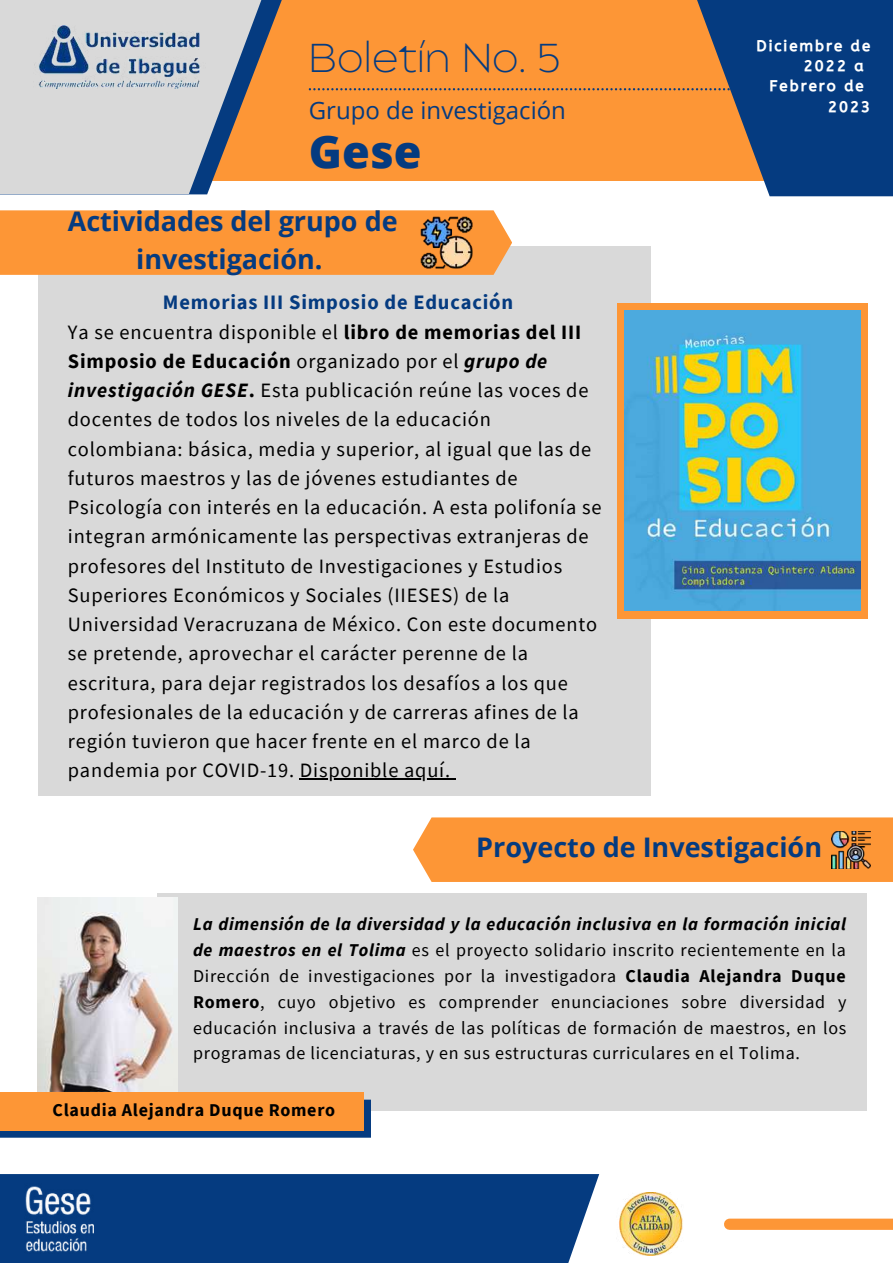
<style>
.page{position:relative;width:893px;height:1264px;background:#fff}
.page>*{position:absolute;margin:0;border:0;box-sizing:border-box;transform-origin:0 0}
.t1{font:800 45px "Open Sans";color:#053b80}
.t2{font:200 40.2px "Balgin";letter-spacing:.005em;color:#053b80}
.t3{font:700 27px/37px "Open Sans";color:#053b80;text-align:center}
.t4{font:24px "Open Sans";color:#053b80}
.t5{font:700 20.55px "Source Sans Pro";letter-spacing:.04em;color:#053b80}
.t6{font:20.4px/29.2px "Source Sans Pro";letter-spacing:.04em;color:#000}
.t7{font:18px/25.8px "Source Sans Pro";letter-spacing:.04em;color:#000;text-align:justify}
.t8{font:700 18px "Source Sans Pro";letter-spacing:.04em;color:#000}
.t9{font:15px "CA Generated";letter-spacing:.135em;color:#fff}
.s1{font-weight:700}
.s2{font-weight:700;font-style:italic}
</style>
<div class="page">
<div style="left:38px;top:246px;width:612px;height:549px;background:#d9d9d9"></div>
<div style="left:729px;top:1218px;width:163px;height:11px;background:#fd9636"></div>
<div style="left:0;top:0;width:892px;height:180px;background:#fd9636"></div>
<svg style="left:309px;top:88px;width:379px;height:2px"></svg>
<svg style="left:688px;top:0;width:204px;height:196px;fill:#053b80"></svg>
<svg style="left:0;top:0;width:284px;height:194px;fill:#d9d9d9"></svg>
<img style="left:32px;top:26px;width:174px;height:62px">
<img style="left:619px;top:1192px;width:64px;height:63px">
<div style="left:0;top:210px;width:512px;height:65px;background:#fd9636"></div>
<div style="left:0;top:1173px;width:599px;height:89px;background:#053b80"></div>
<img style="left:25px;top:1186px;width:68px;height:66px">
<svg style="left:617px;top:303px;width:249px;height:315px;background:#eb9746"></svg>
<img style="left:624px;top:311px;width:236px;height:299px">
<div style="left:413px;top:817px;width:479px;height:65px;background:#fd9636"></div>
<img style="left:831px;top:831px;width:39px;height:37px">
<div style="left:157px;top:893px;width:709px;height:218px;background:#d9d9d9"></div>
<img style="left:38px;top:897px;width:139px;height:194px">
<svg style="left:0;top:1099px;width:371px;height:38px;background:#254776"></svg>
<div style="left:0;top:1092px;width:364px;height:38px;background:#fd9636"></div>
<hr style="left:300px;top:778px;width:151px;height:1px;background:#000">
<img style="left:419px;top:215px;width:54px;height:54px">
<h2 class="t2" style="left:309px;top:42px;width:254px">Boletín No. 5</h2>
<p class="t9" style="left:756px;top:37px;width:115px">Diciembre de</p>
<p class="t9" style="left:803px;top:57px;width:61px">2022 a</p>
<p class="t9" style="left:769px;top:78px;width:96px">Febrero de</p>
<p class="t4" style="left:309px;top:93px;width:259px">Grupo de investigación</p>
<p class="t9" style="left:828px;top:98px;width:44px">2023</p>
<h1 class="t1" style="left:309px;top:120px;width:114px">Gese</h1>
<h3 class="t3" style="left:68px;top:202px;width:331px">Actividades del grupo de investigación.</h3>
<p class="t5" style="left:163px;top:289px;width:352px">Memorias III Simposio de Educación</p>
<p class="t6" style="left:68px;top:317px;width:535px">Ya se encuentra disponible el <span class="s1">libro de memorias del III Simposio de Educación</span> organizado por el <span class="s2">grupo de investigación GESE</span><span class="s1">.</span> Esta publicación reúne las voces de docentes de todos los niveles de la educación colombiana: básica, media y superior, al igual que las de futuros maestros y las de jóvenes estudiantes de Psicología con interés en la educación. A esta polifonía se integran armónicamente las perspectivas extranjeras de profesores del Instituto de Investigaciones y Estudios Superiores Económicos y Sociales (IIESES) de la Universidad Veracruzana de México. Con este documento se pretende, aprovechar el carácter perenne de la escritura, para dejar registrados los desafíos a los que profesionales de la educación y de carreras afines de la región tuvieron que hacer frente en el marco de la pandemia por COVID-19. Disponible aquí.</p>
<h3 class="t3" style="left:476px;top:828px;width:347px">Proyecto de Investigación</h3>
<p class="t7" style="left:193px;top:910px;width:655px"><span class="s2">La dimensión de la diversidad y la educación inclusiva en la formación inicial de maestros en el Tolima</span> es el proyecto solidario inscrito recientemente en la Dirección de investigaciones por la investigadora <span class="s1">Claudia Alejandra Duque Romero</span>, cuyo objetivo es comprender enunciaciones sobre diversidad y educación inclusiva a través de las políticas de formación de maestros, en los programas de licenciaturas, y en sus estructuras curriculares en el Tolima.</p>
<p class="t8" style="left:52px;top:1098px;width:284px">Claudia Alejandra Duque Romero</p>
</div>
